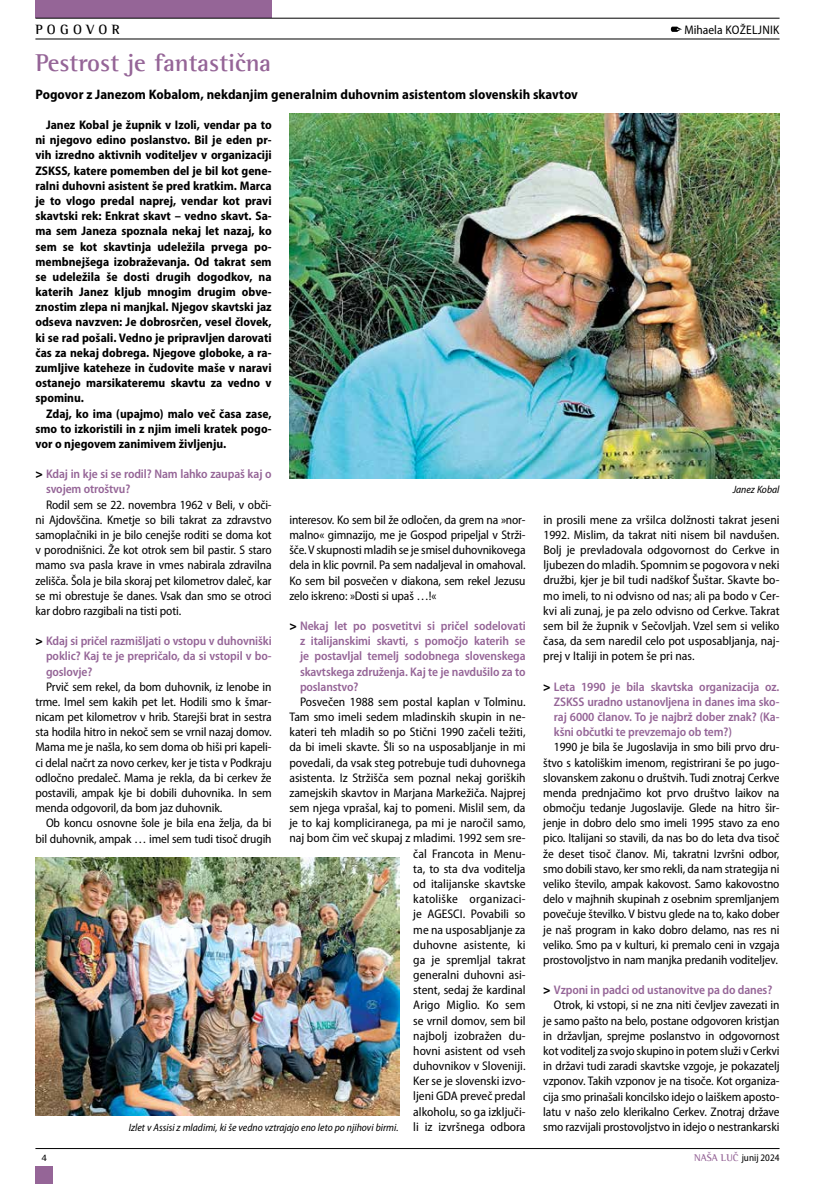
<style>
.page{position:relative;width:815px;height:1184px;background:#fff}
.page>*{position:absolute;margin:0;border:0;box-sizing:border-box;transform-origin:0 0}
.t1{font:700 25px "Rotis SI Semi Serif";color:#956597}
.t2{font:700 semi-condensed 13.75px "Myriad Pro";color:#000}
.t3{font:700 13.75px "Rotis SI Semi Serif";letter-spacing:.3em;color:#000}
.t4{font:semi-condensed 12.5px/15.1px "Myriad Pro";letter-spacing:-.005em;color:#000;text-align:justify}
.t5{font:700 semi-condensed 12.5px/15.1px "Myriad Pro";color:#000;text-align:justify}
.t6{font:600 semi-condensed 12.5px/15.1px "Myriad Pro";letter-spacing:-.01em;color:#956597;text-align:justify}
.t7{font:semi-condensed 12.5px "Myriad Pro";letter-spacing:.015em;color:#000}
.t8{font:italic semi-condensed 10.62px "Myriad Pro";color:#000}
.t9{font:semi-condensed 10px "Myriad Pro";color:#000}
.t10{font:700 10px "Rotis SI Semi Serif";color:#000}
.s1{font-weight:900;font-stretch:normal;color:#000}
.s2{font-family:"Rotis SI Semi Serif";font-weight:700;font-stretch:normal;color:#956597}
</style>
<div class="page">
<hr style="left:35px;top:1148px;width:745px;height:1px;background:#000">
<div style="left:35px;top:0;width:237px;height:18px;background:#956597"></div>
<div style="left:35px;top:1166px;width:18px;height:17px;background:#956597"></div>
<hr style="left:35px;top:39px;width:745px;height:1px;background:#000">
<hr style="left:35px;top:18px;width:745px;height:1px;background:#000">
<svg style="left:671px;top:27px;width:11px;height:5px"></svg>
<img style="left:289px;top:114px;width:491px;height:364px">
<img style="left:35px;top:857px;width:364px;height:258px">
<p class="t3" style="left:35px;top:21px;width:86px">POGOVOR</p>
<p class="t7" style="left:684px;top:23px;width:96px">Mihaela KOŽELJNIK</p>
<h1 class="t1" style="left:35px;top:48px;width:237px">Pestrost je fantastična</h1>
<p class="t2" style="left:35px;top:86px;width:544px">Pogovor z Janezom Kobalom, nekdanjim generalnim duhovnim asistentom slovenskih skavtov</p>
<p class="t5" style="left:35px;top:117px;width:238px;text-indent:11px">Janez Kobal je župnik v Izoli, vendar pa to ni njegovo edino poslanstvo. Bil je eden pr&shy;vih izredno aktivnih voditeljev v organizaciji ZSKSS, katere pomemben del je bil kot gene&shy;ralni duhovni asistent še pred kratkim. Marca je to vlogo predal naprej, vendar kot pravi skavtski rek: Enkrat skavt – vedno skavt. Sa&shy;ma sem Janeza spoznala nekaj let nazaj, ko sem se kot skavtinja udeležila prvega po&shy;membnejšega izobraževanja. Od takrat sem se udeležila še dosti drugih dogodkov, na katerih Janez kljub mnogim drugim obve&shy;znostim zlepa ni manjkal. Njegov skavtski jaz odseva navzven: Je dobrosrčen, vesel človek, ki se rad pošali. Vedno je pripravljen darovati čas za nekaj dobrega. Njegove globoke, a ra&shy;zumljive kateheze in čudovite maše v naravi ostanejo marsikateremu skavtu za vedno v spominu.</p>
<p class="t5" style="left:35px;top:406px;width:238px;text-indent:11px">Zdaj, ko ima (upajmo) malo več časa zase, smo to izkoristili in z njim imeli kratek pogo&shy;vor o njegovem zanimivem življenju.</p>
<p class="t6" style="left:46px;top:466px;width:227px;text-indent:-11px"><span class="s1">&gt;</span> Kdaj in kje si se rodil? Nam lahko zaupaš kaj o svojem otroštvu?</p>
<p class="t4" style="left:35px;top:497px;width:238px;text-indent:11px">Rodil sem se 22. novembra 1962 v Beli, v obči&shy;ni Ajdovščina. Kmetje so bili takrat za zdravstvo samoplačniki in je bilo cenejše roditi se doma kot v porodnišnici. Že kot otrok sem bil pastir. S staro mamo sva pasla krave in vmes nabirala zdravilna zelišča. Šola je bila skoraj pet kilometrov daleč, kar se mi obrestuje še danes. Vsak dan smo se otroci kar dobro razgibali na tisti poti.</p>
<p class="t6" style="left:46px;top:633px;width:227px;text-indent:-11px"><span class="s1">&gt;</span> Kdaj si pričel razmišljati o vstopu v duhovniški poklic? Kaj te je prepričalo, da si vstopil v bo&shy;goslovje?</p>
<p class="t4" style="left:35px;top:679px;width:238px;text-indent:11px">Prvič sem rekel, da bom duhovnik, iz lenobe in trme. Imel sem kakih pet let. Hodili smo k šmar&shy;nicam pet kilometrov v hrib. Starejši brat in sestra sta hodila hitro in nekoč sem se vrnil nazaj domov.<br>Mama me je našla, ko sem doma ob hiši pri kapeli&shy;ci delal načrt za novo cerkev, ker je tista v Podkraju odločno predaleč. Mama je rekla, da bi cerkev že postavili, ampak kje bi dobili duhovnika. In sem menda odgovoril, da bom jaz duhovnik.</p>
<p class="t4" style="left:35px;top:816px;width:238px;text-align:right">Ob koncu osnovne šole je bila ena želja, da bi bil duhovnik, ampak … imel sem tudi tisoč drugih</p>
<p class="t4" style="left:289px;top:512px;width:238px">interesov. Ko sem bil že odločen, da grem na »nor&shy;malno« gimnazijo, me je Gospod pripeljal v Strži&shy;šče. V skupnosti mladih se je smisel duhovnikovega dela in klic povrnil. Pa sem nadaljeval in omahoval.<br>Ko sem bil posvečen v diakona, sem rekel Jezusu zelo iskreno: »Dosti si upaš …!«</p>
<p class="t6" style="left:300px;top:618px;width:227px;text-indent:-11px"><span class="s1">&gt;</span> Nekaj let po posvetitvi si pričel sodelovati z italijanskimi skavti, s pomočjo katerih se je postavljal temelj sodobnega slovenskega skavtskega združenja. Kaj te je navdušilo za to poslanstvo?</p>
<p class="t4" style="left:289px;top:694px;width:238px;text-align:right">Posvečen 1988 sem postal kaplan v Tolminu.<br>Tam smo imeli sedem mladinskih skupin in ne&shy;kateri teh mladih so po Stični 1990 začeli težiti, da bi imeli skavte. Šli so na usposabljanje in mi povedali, da vsak steg potrebuje tudi duhovnega asistenta. Iz Stržišča sem poznal nekaj goriških zamejskih skavtov in Marjana Markežiča. Najprej sem njega vprašal, kaj to pomeni. Mislil sem, da je to kaj kompliciranega, pa mi je naročil samo, naj bom čim več skupaj z mladimi. 1992 sem sre&shy;čal Francota in Menu-<br>ta, to sta dva voditelja<br>od italijanske skavtske<br>katoliške organizaci-<br>je AGESCI. Povabili so<br>me na usposabljanje za<br>duhovne asistente, ki<br>ga je spremljal takrat<br>generalni duhovni asi-<br>stent, sedaj že kardinal<br>Arigo Miglio. Ko sem<br>se vrnil domov, sem bil<br>najbolj izobražen du-<br>hovni asistent od vseh<br>duhovnikov v Sloveniji.<br>Ker se je slovenski izvo-<br>ljeni GDA preveč predal<br>alkoholu, so ga izključi-<br>li iz izvršnega odbora</p>
<p class="t8" style="left:129px;top:1121px;width:271px">Izlet v Assisi z mladimi, ki še vedno vztrajajo eno leto po njihovi birmi.</p>
<p class="t8" style="left:733px;top:484px;width:48px">Janez Kobal</p>
<p class="t4" style="left:543px;top:512px;width:238px">in prosili mene za vršilca dolžnosti takrat jeseni 1992. Mislim, da takrat niti nisem bil navdušen.<br>Bolj je prevladovala odgovornost do Cerkve in ljubezen do mladih. Spomnim se pogovora v neki družbi, kjer je bil tudi nadškof Šuštar. Skavte bo&shy;mo imeli, to ni odvisno od nas; ali pa bodo v Cer&shy;kvi ali zunaj, je pa zelo odvisno od Cerkve. Takrat sem bil že župnik v Sečovljah. Vzel sem si veliko časa, da sem naredil celo pot usposabljanja, naj&shy;prej v Italiji in potem še pri nas.</p>
<p class="t6" style="left:554px;top:679px;width:227px;text-indent:-11px"><span class="s1">&gt;</span> Leta 1990 je bila skavtska organizacija oz.<br>ZSKSS uradno ustanovljena in danes ima sko&shy;raj 6000 članov. To je najbrž dober znak? (Ka&shy;kšni občutki te prevzemajo ob tem?)</p>
<p class="t4" style="left:543px;top:740px;width:238px;text-indent:11px">1990 je bila še Jugoslavija in smo bili prvo dru&shy;štvo s katoliškim imenom, registrirani še po jugo&shy;slovanskem zakonu o društvih. Tudi znotraj Cerkve menda prednjačimo kot prvo društvo laikov na območju tedanje Jugoslavije. Glede na hitro šir&shy;jenje in dobro delo smo imeli 1995 stavo za eno pico. Italijani so stavili, da nas bo do leta dva tisoč že deset tisoč članov. Mi, takratni Izvršni odbor, smo dobili stavo, ker smo rekli, da nam strategija ni veliko število, ampak kakovost. Samo kakovostno delo v majhnih skupinah z osebnim spremljanjem povečuje številko. V bistvu glede na to, kako dober je naš program in kako dobro delamo, nas res ni veliko. Smo pa v kulturi, ki premalo ceni in vzgaja prostovoljstvo in nam manjka predanih voditeljev.</p>
<p class="t6" style="left:543px;top:982px;width:230px"><span class="s1">&gt;</span> Vzponi in padci od ustanovitve pa do danes?</p>
<p class="t4" style="left:554px;top:998px;width:227px">Otrok, ki vstopi, si ne zna niti čevljev zavezati in</p>
<p class="t4" style="left:543px;top:1013px;width:238px">je samo pašto na belo, postane odgovoren kristjan</p>
<p class="t4" style="left:543px;top:1028px;width:238px">in državljan, sprejme poslanstvo in odgovornost</p>
<p class="t4" style="left:543px;top:1043px;width:238px">kot voditelj za svojo skupino in potem služi v Cerkvi</p>
<p class="t4" style="left:543px;top:1058px;width:238px">in državi tudi zaradi skavtske vzgoje, je pokazatelj</p>
<p class="t4" style="left:543px;top:1073px;width:238px">vzponov. Takih vzponov je na tisoče. Kot organiza-</p>
<p class="t4" style="left:543px;top:1089px;width:238px">cija smo prinašali koncilsko idejo o laiškem aposto-</p>
<p class="t4" style="left:543px;top:1104px;width:238px">latu v našo zelo klerikalno Cerkev. Znotraj države</p>
<p class="t4" style="left:543px;top:1119px;width:238px">smo razvijali prostovoljstvo in idejo o nestrankarski</p>
<p class="t10" style="left:42px;top:1151px;width:7px">4</p>
<p class="t9" style="left:694px;top:1152px;width:87px"><span class="s2">NAŠA LUČ</span> junij 2024</p>
</div>
